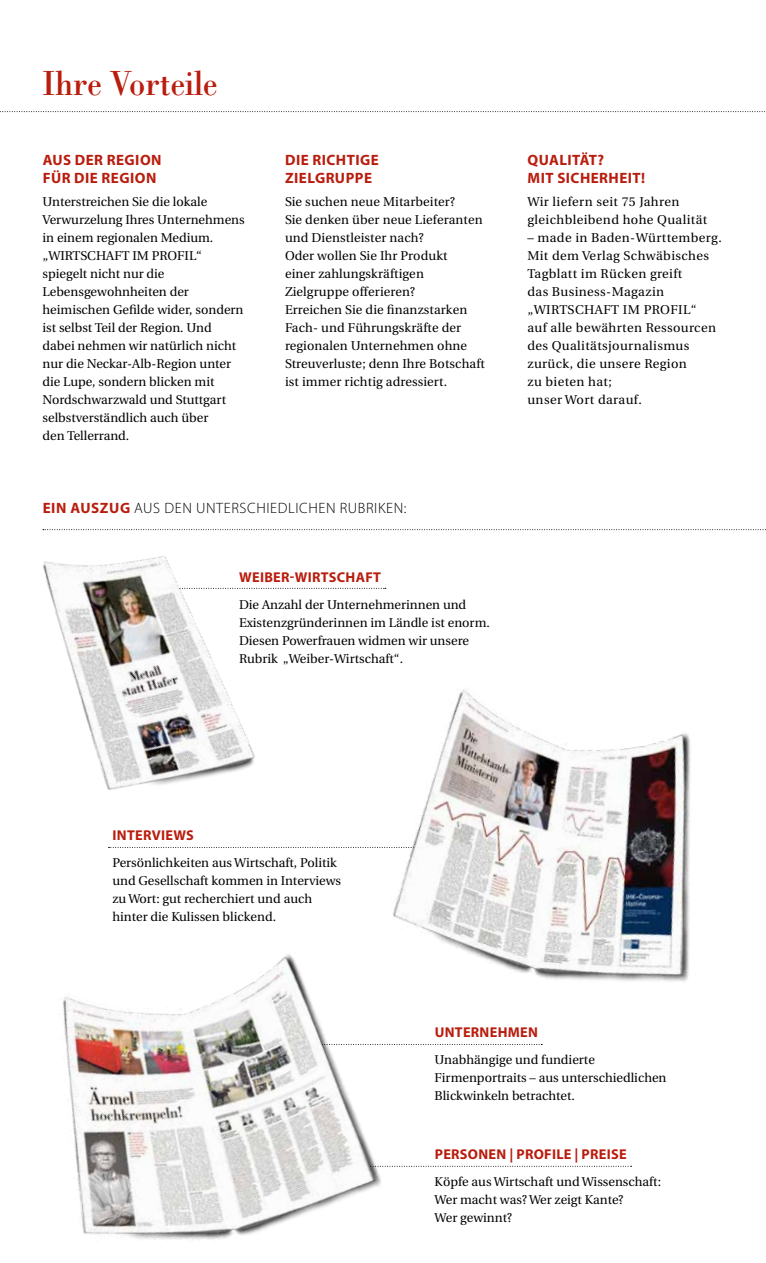
<style>
.page{position:relative;width:766px;height:1263px;background:#fff}
.page>*{position:absolute;margin:0;border:0;box-sizing:border-box;transform-origin:0 0}
.t1{font:36px "Bodoni";color:#b91d0e;scale:.9 1}
.t2{font:700 15px/18px "Myriad Pro";letter-spacing:.03em;color:#b91d0e}
.t3{font:300 15px "Myriad Pro";letter-spacing:.04em;color:#000}
.t4{font:700 14.25px "Myriad Pro";letter-spacing:.02em;color:#b91d0e}
.t5{font:12.75px/18px "Utopia";color:#000}
.t6{font:12.75px/18px "Utopia";letter-spacing:.03em;color:#000}
.s1{font-weight:700;color:#b91d0e}
</style>
<div class="page">
<svg style="left:0;top:111px;width:766px;height:1px"></svg>
<svg style="left:427px;top:529px;width:339px;height:1px"></svg>
<svg style="left:423px;top:1166px;width:208px;height:1px"></svg>
<svg style="left:423px;top:1044px;width:119px;height:1px"></svg>
<img style="left:42px;top:529px;width:385px;height:319px">
<img style="left:63px;top:954px;width:359px;height:286px">
<img style="left:361px;top:656px;width:330px;height:369px">
<h1 class="t1" style="left:43px;top:61px;width:196px">Ihre Vorteile</h1>
<p class="t2" style="left:43px;top:151px;width:120px">AUS DER REGION<br>FÜR DIE REGION</p>
<p class="t5" style="left:43px;top:193px;width:204px">Unterstreichen Sie die lokale<br>Verwurzelung Ihres Unternehmens in einem regionalen Medium. „WIRTSCHAFT IM PROFIL“ spiegelt nicht nur die<br>Lebensgewohnheiten der heimischen Gefilde wider, sondern ist selbst Teil der Region. Und dabei nehmen wir natürlich nicht nur die Neckar-Alb-Region unter die Lupe, sondern blicken mit<br>Nordschwarzwald und Stuttgart selbstverständlich auch über<br>den Tellerrand.</p>
<p class="t2" style="left:285px;top:151px;width:95px">DIE RICHTIGE<br>ZIELGRUPPE</p>
<p class="t5" style="left:285px;top:193px;width:201px">Sie suchen neue Mitarbeiter?<br>Sie denken über neue Lieferanten und Dienstleister nach?<br>Oder wollen Sie Ihr Produkt<br>einer zahlungskräftigen<br>Zielgruppe offerieren?<br>Erreichen Sie die finanzstarken<br>Fach- und Führungskräfte der regionalen Unternehmen ohne<br>Streuverluste; denn Ihre Botschaft ist immer richtig adressiert.</p>
<p class="t3" style="left:43px;top:499px;width:365px"><span class="s1">EIN AUSZUG</span> AUS DEN UNTERSCHIEDLICHEN RUBRIKEN:</p>
<p class="t4" style="left:239px;top:568px;width:143px">WEIBER-WIRTSCHAFT</p>
<p class="t5" style="left:239px;top:595px;width:252px">Die Anzahl der Unternehmerinnen und Existenzgründerinnen im Ländle ist enorm.<br>Diesen Powerfrauen widmen wir unsere Rubrik „Weiber-Wirtschaft“.</p>
<p class="t2" style="left:527px;top:151px;width:119px">QUALITÄT?<br>MIT SICHERHEIT!</p>
<p class="t6" style="left:527px;top:193px;width:181px">Wir liefern seit 75 Jahren gleichbleibend hohe Qualität</p>
<p class="t6" style="left:527px;top:229px;width:196px">– made in Baden-Württemberg.<br>Mit dem Verlag Schwäbisches<br>Tagblatt im Rücken greift<br>das Business-Magazin „WIRTSCHAFT IM PROFIL“<br>auf alle bewährten Ressourcen des Qualitätsjournalismus zurück, die unsere Region<br>zu bieten hat;<br>unser Wort darauf.</p>
<p class="t4" style="left:112px;top:826px;width:83px">INTERVIEWS</p>
<p class="t5" style="left:112px;top:854px;width:230px">Persönlichkeiten aus Wirtschaft, Politik und Gesellschaft kommen in Interviews zu Wort: gut recherchiert und auch hinter die Kulissen blickend.</p>
<p class="t4" style="left:434px;top:1023px;width:105px">UNTERNEHMEN</p>
<p class="t5" style="left:434px;top:1051px;width:233px">Unabhängige und fundierte<br>Firmenportraits – aus unterschiedlichen<br>Blickwinkeln betrachtet.</p>
<p class="t4" style="left:434px;top:1145px;width:193px">PERSONEN | PROFILE | PREISE</p>
<p class="t5" style="left:434px;top:1173px;width:228px">Köpfe aus Wirtschaft und Wissenschaft:<br>Wer macht was? Wer zeigt Kante?<br>Wer gewinnt?</p>
</div>
